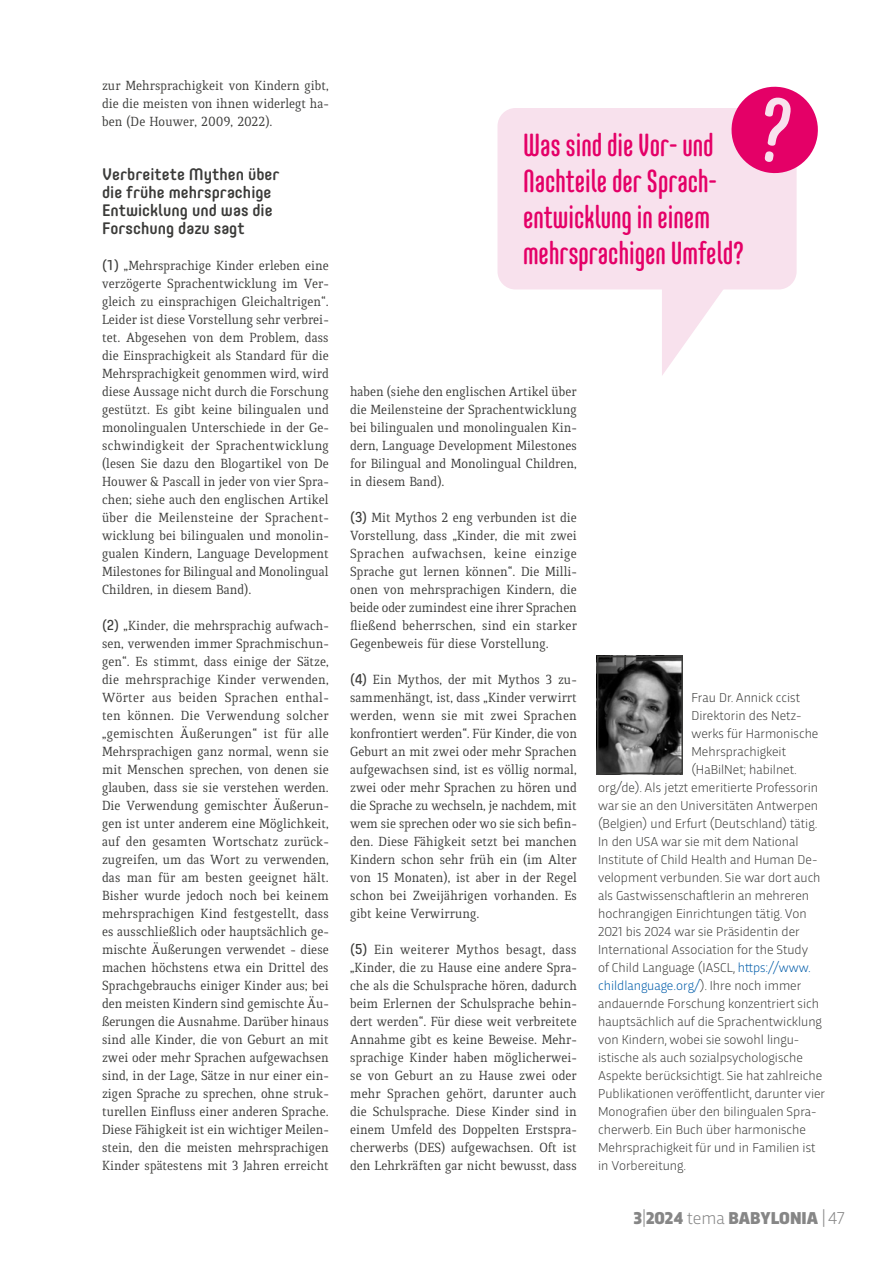
<style>
.page{position:relative;width:893px;height:1263px;background:#fff}
.page>*{position:absolute;margin:0;border:0;box-sizing:border-box;transform-origin:0 0}
.Citation{font:500 31.5px/36px "Core Mellow 59 Cp";color:#e40067}
.t1{font:900 18px "Trasandina";color:#868686}
.T1_Heading{font:500 16.5px/18px "Core Mellow 55";color:#3b3b39}
.BT_1__Quiroga_9_5_12{font:14.25px/18px "Quiroga Serif Pro";color:#3b3b39;text-align:justify}
.Bio_Auteur-trice{font:300 13.5px "Trasandina";color:#3b3b39}
.Bio_Auteur-trice-2{font:300 13.5px "Trasandina";color:#005ca9}
.s1{font-family:"Core Mellow 45"}
.s2{color:#005ca9}
.s3{color:#3b3b39}
.s4{font-weight:300}
</style>
<div class="page">
<div style="left:497px;top:108px;width:300px;height:181px;background:#f8e1ed;border-radius:18px"></div>
<svg style="left:731px;top:86px;width:87px;height:91px"></svg>
<svg style="left:662px;top:289px;width:66px;height:86px"></svg>
<img style="left:600px;top:659px;width:80px;height:112px">
<div style="left:597px;top:656px;width:86px;height:118px;border:2px solid #3b3b39"></div>
<p class="BT_1__Quiroga_9_5_12" style="left:102px;top:77px;width:228px">zur Mehrsprachigkeit von Kindern gibt, die die meisten von ihnen widerlegt ha&shy;ben (De Houwer, 2009, 2022).</p>
<p class="T1_Heading" style="left:102px;top:164px;width:179px">Verbreitete Mythen über die frühe mehrsprachige<br>Entwicklung und was die<br>Forschung dazu sagt</p>
<p class="BT_1__Quiroga_9_5_12" style="left:102px;top:257px;width:228px"><span class="s1">(1)</span> „Mehrsprachige Kinder erleben eine verzögerte Sprachentwicklung im Ver&shy;gleich zu einsprachigen Gleichaltrigen“.<br>Leider ist diese Vorstellung sehr verbrei&shy;tet. Abgesehen von dem Problem, dass die Einsprachigkeit als Standard für die Mehrsprachigkeit genommen wird, wird diese Aussage nicht durch die Forschung gestützt. Es gibt keine bilingualen und monolingualen Unterschiede in der Ge&shy;schwindigkeit der Sprachentwicklung (lesen Sie dazu den Blogartikel von De Houwer &amp; Pascall in jeder von vier Spra&shy;chen; siehe auch den englischen Artikel über die Meilensteine der Sprachent&shy;wicklung bei bilingualen und monolin&shy;gualen Kindern, Language Development Milestones for Bilingual and Monolingual Children, in diesem Band).</p>
<p class="BT_1__Quiroga_9_5_12" style="left:102px;top:617px;width:228px"><span class="s1">(2)</span> „Kinder, die mehrsprachig aufwach&shy;sen, verwenden immer Sprachmischun&shy;gen“. Es stimmt, dass einige der Sätze, die mehrsprachige Kinder verwenden, Wörter aus beiden Sprachen enthal&shy;ten können. Die Verwendung solcher „gemischten Äußerungen“ ist für alle Mehrsprachigen ganz normal, wenn sie mit Menschen sprechen, von denen sie glauben, dass sie sie verstehen werden.<br>Die Verwendung gemischter Äußerun&shy;gen ist unter anderem eine Möglichkeit, auf den gesamten Wortschatz zurück&shy;zugreifen, um das Wort zu verwenden, das man für am besten geeignet hält.<br>Bisher wurde jedoch noch bei keinem mehrsprachigen Kind festgestellt, dass es ausschließlich oder hauptsächlich ge&shy;mischte Äußerungen verwendet - diese machen höchstens etwa ein Drittel des Sprachgebrauchs einiger Kinder aus; bei den meisten Kindern sind gemischte Äu&shy;ßerungen die Ausnahme. Darüber hinaus sind alle Kinder, die von Geburt an mit zwei oder mehr Sprachen aufgewachsen sind, in der Lage, Sätze in nur einer ein&shy;zigen Sprache zu sprechen, ohne struk&shy;turellen Einfluss einer anderen Sprache.<br>Diese Fähigkeit ist ein wichtiger Meilen&shy;stein, den die meisten mehrsprachigen Kinder spätestens mit 3 Jahren erreicht</p>
<p class="Citation" style="left:523px;top:126px;width:222px">Was sind die Vor- und<br>Nachteile der Sprach&shy;entwicklung in einem mehrsprachigen Umfeld?</p>
<p class="BT_1__Quiroga_9_5_12" style="left:350px;top:383px;width:228px">haben (siehe den englischen Artikel über die Meilensteine der Sprachentwicklung bei bilingualen und monolingualen Kin&shy;dern, Language Development Milestones for Bilingual and Monolingual Children, in diesem Band).</p>
<p class="BT_1__Quiroga_9_5_12" style="left:350px;top:509px;width:228px"><span class="s1">(3)</span> Mit Mythos 2 eng verbunden ist die Vorstellung, dass „Kinder, die mit zwei Sprachen aufwachsen, keine einzige Sprache gut lernen können“. Die Milli&shy;onen von mehrsprachigen Kindern, die beide oder zumindest eine ihrer Sprachen fließend beherrschen, sind ein starker Gegenbeweis für diese Vorstellung.</p>
<p class="BT_1__Quiroga_9_5_12" style="left:350px;top:671px;width:228px"><span class="s1">(4)</span> Ein Mythos, der mit Mythos 3 zu&shy;sammenhängt, ist, dass „Kinder verwirrt werden, wenn sie mit zwei Sprachen konfrontiert werden“. Für Kinder, die von Geburt an mit zwei oder mehr Sprachen aufgewachsen sind, ist es völlig normal, zwei oder mehr Sprachen zu hören und die Sprache zu wechseln, je nachdem, mit wem sie sprechen oder wo sie sich befin&shy;den. Diese Fähigkeit setzt bei manchen Kindern schon sehr früh ein (im Alter von 15 Monaten), ist aber in der Regel schon bei Zweijährigen vorhanden. Es gibt keine Verwirrung.</p>
<p class="BT_1__Quiroga_9_5_12" style="left:350px;top:941px;width:228px"><span class="s1">(5)</span> Ein weiterer Mythos besagt, dass „Kinder, die zu Hause eine andere Spra&shy;che als die Schulsprache hören, dadurch beim Erlernen der Schulsprache behin&shy;dert werden“. Für diese weit verbreitete Annahme gibt es keine Beweise. Mehr&shy;sprachige Kinder haben möglicherwei&shy;se von Geburt an zu Hause zwei oder mehr Sprachen gehört, darunter auch die Schulsprache. Diese Kinder sind in einem Umfeld des Doppelten Erstspra&shy;cherwerbs (DES) aufgewachsen. Oft ist den Lehrkräften gar nicht bewusst, dass</p>
<p class="Bio_Auteur-trice" style="left:691px;top:688px;width:110px">Frau Dr. Annick ccist</p>
<p class="Bio_Auteur-trice" style="left:691px;top:706px;width:111px">Direktorin des Netz-</p>
<p class="Bio_Auteur-trice" style="left:691px;top:724px;width:128px">werks für Harmonische</p>
<p class="Bio_Auteur-trice" style="left:691px;top:742px;width:96px">Mehrsprachigkeit</p>
<p class="Bio_Auteur-trice" style="left:691px;top:760px;width:107px">(HaBilNet; habilnet.</p>
<p class="Bio_Auteur-trice" style="left:598px;top:778px;width:221px">org/de). Als jetzt emeritierte Professorin</p>
<p class="Bio_Auteur-trice" style="left:598px;top:796px;width:221px">war sie an den Universitäten Antwerpen</p>
<p class="Bio_Auteur-trice" style="left:598px;top:814px;width:221px">(Belgien) und Erfurt (Deutschland) tätig.</p>
<p class="Bio_Auteur-trice" style="left:598px;top:832px;width:202px">In den USA war sie mit dem National</p>
<p class="Bio_Auteur-trice" style="left:598px;top:850px;width:221px">Institute of Child Health and Human De-</p>
<p class="Bio_Auteur-trice" style="left:598px;top:868px;width:224px">velopment verbunden. Sie war dort auch</p>
<p class="Bio_Auteur-trice" style="left:598px;top:886px;width:212px">als Gastwissenschaftlerin an mehreren</p>
<p class="Bio_Auteur-trice" style="left:598px;top:904px;width:210px">hochrangigen Einrichtungen tätig. Von</p>
<p class="Bio_Auteur-trice" style="left:598px;top:922px;width:203px">2021 bis 2024 war sie Präsidentin der</p>
<p class="Bio_Auteur-trice" style="left:598px;top:940px;width:211px">International Association for the Study</p>
<p class="Bio_Auteur-trice" style="left:598px;top:958px;width:214px">of Child Language (IASCL, <span class="s2">https://www.</span></p>
<p class="Bio_Auteur-trice-2" style="left:598px;top:976px;width:205px">childlanguage.org/<span class="s3">). Ihre noch immer</span></p>
<p class="Bio_Auteur-trice" style="left:598px;top:994px;width:222px">andauernde Forschung konzentriert sich</p>
<p class="Bio_Auteur-trice" style="left:598px;top:1012px;width:225px">hauptsächlich auf die Sprachentwicklung</p>
<p class="Bio_Auteur-trice" style="left:598px;top:1030px;width:203px">von Kindern, wobei sie sowohl lingu-</p>
<p class="Bio_Auteur-trice" style="left:598px;top:1048px;width:206px">istische als auch sozialpsychologische</p>
<p class="Bio_Auteur-trice" style="left:598px;top:1066px;width:225px">Aspekte berücksichtigt. Sie hat zahlreiche</p>
<p class="Bio_Auteur-trice" style="left:598px;top:1084px;width:229px">Publikationen veröffentlicht, darunter vier</p>
<p class="Bio_Auteur-trice" style="left:598px;top:1102px;width:220px">Monografien über den bilingualen Spra-</p>
<p class="Bio_Auteur-trice" style="left:598px;top:1120px;width:209px">cherwerb. Ein Buch über harmonische</p>
<p class="Bio_Auteur-trice" style="left:598px;top:1138px;width:219px">Mehrsprachigkeit für und in Familien ist</p>
<p class="Bio_Auteur-trice" style="left:598px;top:1156px;width:89px">in Vorbereitung.</p>
<p class="t1" style="left:634px;top:1205px;width:212px">3<span class="s4">|</span>2024 <span class="s4">tema</span> BABYLONIA <span class="s4">|47</span></p>
</div>
